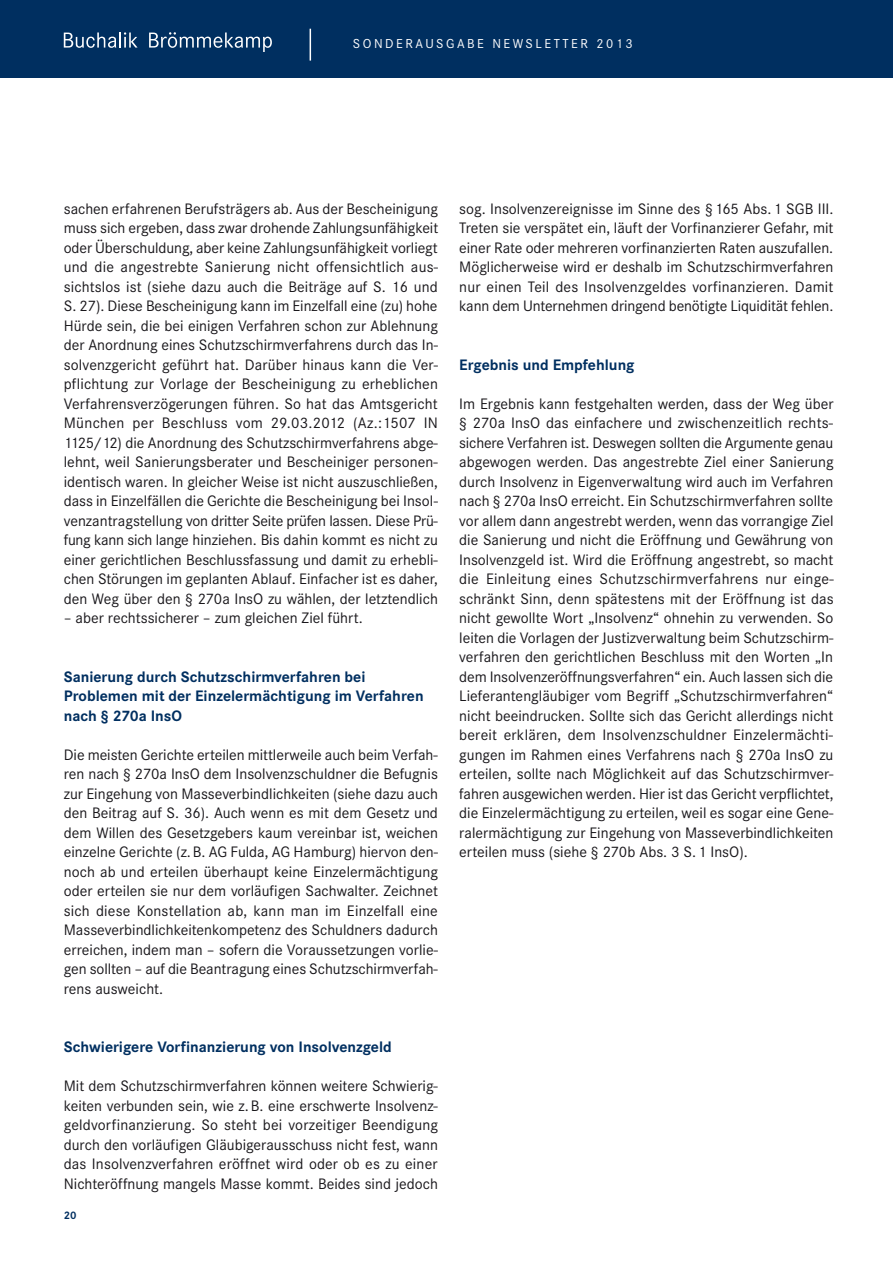
<style>
.page{position:relative;width:893px;height:1263px;background:#fff}
.page>*{position:absolute;margin:0;border:0;box-sizing:border-box;transform-origin:0 0}
.t1{font:15.75px/19.5px "Corporate S";color:#19171b;text-align:justify}
.t2{font:700 15.75px/19.5px "Corporate S";color:#002f60}
.t3{font:13.5px "Corporate S";letter-spacing:.185em;color:#fff}
.t4{font:700 11.25px "Corporate S";color:#002f60}
</style>
<div class="page">
<div style="left:0;top:0;width:893px;height:78px;background:#002f60"></div>
<hr style="left:310px;top:29px;width:1px;height:32px;background:#fff">
<svg style="left:64px;top:32px;width:74px;height:16px"></svg>
<svg style="left:149px;top:32px;width:123px;height:20px"></svg>
<p class="t3" style="left:353px;top:36px;width:281px">SONDERAUSGABE NEWSLETTER 2013</p>
<p class="t1" style="left:64px;top:199px;width:376px">sachen erfahrenen Berufsträgers ab. Aus der Bescheinigung muss sich ergeben, dass zwar drohende Zahlungsunfähigkeit oder Überschuldung, aber keine Zahlungsunfähigkeit vorliegt und die angestrebte Sanierung nicht offensichtlich aus&shy;sichtslos ist (siehe dazu auch die Beiträge auf S. 16 und S. 27). Diese Bescheinigung kann im Einzelfall eine (zu) hohe Hürde sein, die bei einigen Verfahren schon zur Ablehnung der Anordnung eines Schutzschirmverfahrens durch das In&shy;solvenzgericht geführt hat. Darüber hinaus kann die Ver&shy;pflichtung zur Vorlage der Bescheinigung zu erheblichen Verfahrensver zögerungen führen. So hat das Amtsgericht München per Beschluss vom 29.03.2012 (Az.:1507 IN 1125/12) die An ordnung des Schutzschirmverfahrens abge&shy;lehnt, weil Sanierungsberater und Bescheiniger personen&shy;identisch waren. In gleicher Weise ist nicht auszuschließen, dass in Einzelfällen die Gerichte die Bescheinigung bei Insol&shy;venzantragstellung von dritter Seite prüfen lassen. Diese Prü&shy;fung kann sich lange hinziehen. Bis dahin kommt es nicht zu einer gerichtlichen Beschlussfassung und damit zu erhebli&shy;chen Störungen im geplanten Ablauf. Einfacher ist es daher, den Weg über den § 270a InsO zu wählen, der letztendlich</p>
<p class="t1" style="left:64px;top:608px;width:300px">– aber rechtssicherer – zum gleichen Ziel führt.</p>
<p class="t2" style="left:64px;top:667px;width:361px">Sanierung durch Schutzschirmverfahren bei<br>Problemen mit der Einzelermächtigung im Verfahren nach § 270a InsO</p>
<p class="t1" style="left:64px;top:745px;width:376px">Die meisten Gerichte erteilen mittlerweile auch beim Verfah&shy;ren nach § 270a InsO dem Insolvenzschuldner die Befugnis zur Eingehung von Masseverbindlichkeiten (siehe dazu auch den Beitrag auf S. 36). Auch wenn es mit dem Gesetz und dem Willen des Gesetzgebers kaum vereinbar ist, weichen einzelne Gerichte (z. B. AG Fulda, AG Hamburg) hiervon den&shy;noch ab und erteilen überhaupt keine Einzelermäch tigung oder erteilen sie nur dem vorläufigen Sachwalter. Zeichnet sich diese Konstellation ab, kann man im Einzelfall eine Masseverbindlichkeitenkompetenz des Schuldners dadurch erreichen, indem man – sofern die Voraus setzungen vorlie&shy;gen sollten – auf die Beantragung eines Schutzschirmverfah&shy;rens ausweicht.</p>
<p class="t2" style="left:64px;top:1037px;width:329px">Schwierigere Vorfinanzierung von Insolvenzgeld</p>
<p class="t1" style="left:64px;top:1076px;width:376px">Mit dem Schutzschirmverfahren können weitere Schwierig&shy;keiten verbunden sein, wie z. B. eine erschwerte Insolvenz&shy;geldvorfinanzierung. So steht bei vorzeitiger Beendigung durch den vorläufigen Gläubigerausschuss nicht fest, wann das Insolvenzverfahren eröffnet wird oder ob es zu einer Nichteröffnung mangels Masse kommt. Beides sind jedoch</p>
<p class="t4" style="left:64px;top:1209px;width:14px">20</p>
<p class="t1" style="left:459px;top:199px;width:376px">sog. Insolvenzereignisse im Sinne des § 165 Abs. 1 SGB III.<br>Treten sie verspätet ein, läuft der Vorfinanzierer Gefahr, mit einer Rate oder mehreren vorfinanzierten Raten auszufallen.<br>Möglicherweise wird er deshalb im Schutzschirmverfahren nur einen Teil des Insolvenzgeldes vorfinanzieren. Damit kann dem Unternehmen dringend benötigte Liquidität fehlen.</p>
<p class="t2" style="left:459px;top:355px;width:177px">Ergebnis und Empfehlung</p>
<p class="t1" style="left:459px;top:394px;width:376px">Im Ergebnis kann festgehalten werden, dass der Weg über § 270a InsO das einfachere und zwischenzeitlich rechts&shy;sichere Verfahren ist. Deswegen sollten die Argumente genau abgewogen werden. Das angestrebte Ziel einer Sanierung durch Insolvenz in Eigenverwaltung wird auch im Verfahren nach § 270a InsO erreicht. Ein Schutzschirmverfahren sollte vor allem dann angestrebt werden, wenn das vorrangige Ziel die Sanierung und nicht die Eröffnung und Gewährung von Insolvenzgeld ist. Wird die Eröffnung angestrebt, so macht die Einleitung eines Schutzschirmverfahrens nur einge&shy;schränkt Sinn, denn spätestens mit der Eröffnung ist das nicht gewollte Wort „Insolvenz“ ohnehin zu verwenden. So leiten die Vorlagen der Justizverwaltung beim Schutzschirm&shy;verfahren den gerichtlichen Beschluss mit den Worten „In dem Insolvenzeröffnungsverfahren“ ein. Auch lassen sich die Lieferantengläubiger vom Begriff „Schutzschirmverfahren“ nicht beeindrucken. Sollte sich das Gericht allerdings nicht bereit erklären, dem Insolvenzschuldner Einzelermächti&shy;gungen im Rahmen eines Verfahrens nach § 270a InsO zu erteilen, sollte nach Möglichkeit auf das Schutzschirmver&shy;fahren ausgewichen werden. Hier ist das Gericht verpflichtet, die Einzelermächtigung zu erteilen, weil es sogar eine Gene&shy;ralermächtigung zur Eingehung von Masseverbindlichkeiten erteilen muss (siehe § 270b Abs. 3 S. 1 InsO).</p>
</div>
